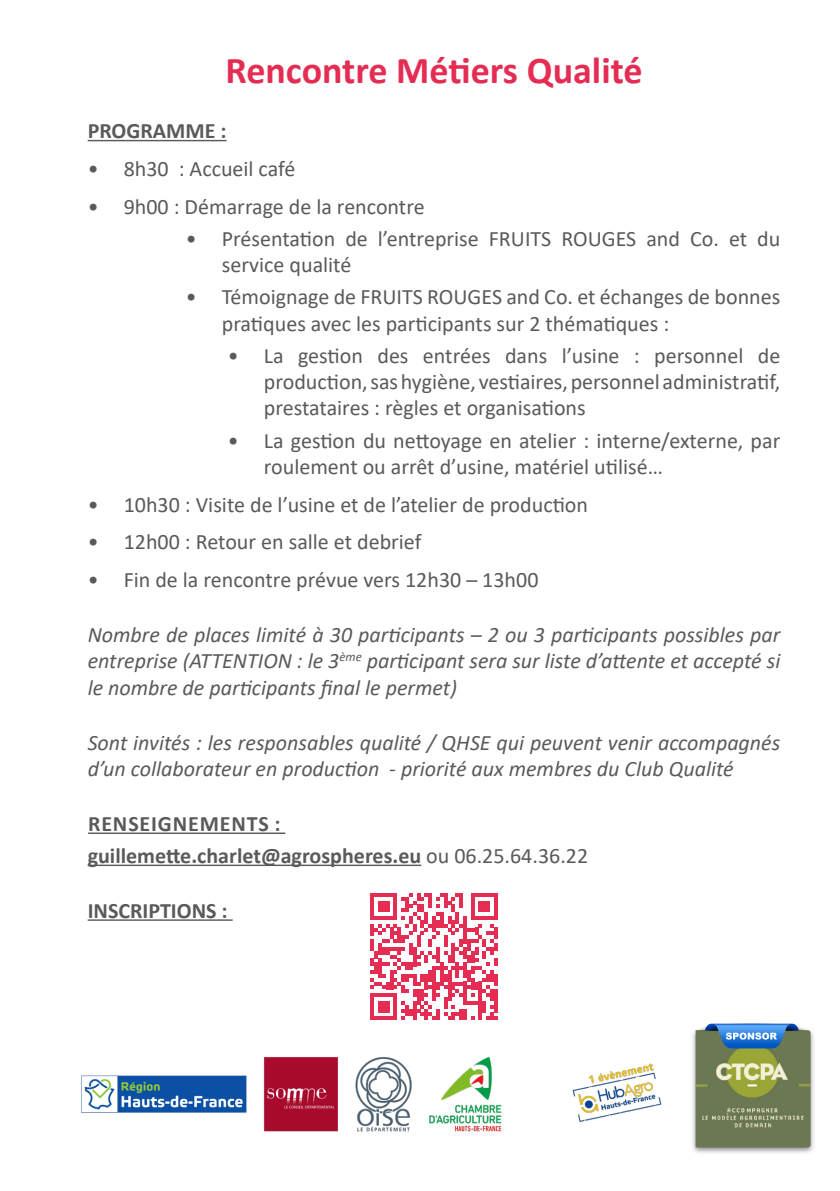
<style>
.page{position:relative;width:840px;height:1191px;background:#fff}
.page>*{position:absolute;margin:0;border:0;box-sizing:border-box;transform-origin:0 0}
.t1{font:700 38px "Calibri";color:#e52d54}
.t2{font:22px/26.4px "Calibri";color:#5a5a5d}
.t3{font:italic 22px/26.4px "Calibri";color:#5a5a5d;text-align:justify}
.t4{font:700 22px "Calibri";color:#5a5a5d}
.t5{font:700 22px "Calibri";letter-spacing:.04em;color:#5a5a5d}
.s1{font-weight:400}
</style>
<div class="page">
<hr style="left:88px;top:140px;width:138px;height:1px;background:#5a5a5d">
<hr style="left:88px;top:832px;width:197px;height:2px;background:#5a5a5d">
<hr style="left:88px;top:864px;width:333px;height:2px;background:#5a5a5d">
<hr style="left:88px;top:919px;width:144px;height:1px;background:#5a5a5d">
<svg style="left:370px;top:893px;width:127px;height:127px"></svg>
<img style="left:81px;top:1057px;width:421px;height:75px">
<img style="left:572px;top:1063px;width:90px;height:59px">
<img style="left:692px;top:1029px;width:122px;height:124px">
<svg style="left:695px;top:1023px;width:112px;height:25px;background:#5e8aae"></svg>
<p class="t1" style="left:225px;top:44px;width:418px">Rencontre Métiers Qualité</p>
<p class="t4" style="left:88px;top:115px;width:140px">PROGRAMME :</p>
<p class="t2" style="left:88px;top:155px;width:209px">• 8h30 : Accueil café</p>
<p class="t2" style="left:88px;top:192px;width:338px">• 9h00 : Démarrage de la rencontre</p>
<p class="t2" style="left:222px;top:225px;width:559px;text-indent:-36px">• Présentation de l’entreprise FRUITS ROUGES and Co. et du service qualité</p>
<p class="t2" style="left:222px;top:283px;width:559px;text-indent:-36px">• Témoignage de FRUITS ROUGES and Co. et échanges de bonnes pratiques avec les participants sur 2 thématiques :</p>
<p class="t2" style="left:264px;top:341px;width:517px;text-align:justify;text-indent:-36px">• La gestion des entrées dans l’usine : personnel de production,sashygiène, vestiaires,personnel administratif, prestataires : règles et organisations</p>
<p class="t2" style="left:264px;top:426px;width:517px;text-indent:-36px">• La gestion du nettoyage en atelier : interne/externe, par roulement ou arrêt d’usine, matériel utilisé…</p>
<p class="t2" style="left:88px;top:490px;width:501px">• 10h30 : Visite de l’usine et de l’atelier de production</p>
<p class="t2" style="left:88px;top:528px;width:335px">• 12h00 : Retour en salle et debrief</p>
<p class="t2" style="left:88px;top:566px;width:452px">• Fin de la rencontre prévue vers 12h30 – 13h00</p>
<p class="t3" style="left:88px;top:620px;width:693px">Nombre de places limité à 30 participants – 2 ou 3 participants possibles par entreprise (ATTENTION : le 3<sup>ème</sup> participant sera sur liste d’attente et accepté si le nombre de participants final le permet)</p>
<p class="t3" style="left:88px;top:728px;width:693px">Sont invités : les responsables qualité / QHSE qui peuvent venir accompagnés d’un collaborateur en production - priorité aux membres du Club Qualité</p>
<p class="t5" style="left:88px;top:808px;width:194px">RENSEIGNEMENTS :</p>
<p class="t4" style="left:88px;top:840px;width:501px">guillemette.charlet@agrospheres.eu <span class="s1">ou 06.25.64.36.22</span></p>
<p class="t4" style="left:88px;top:894px;width:141px">INSCRIPTIONS :</p>
</div>
